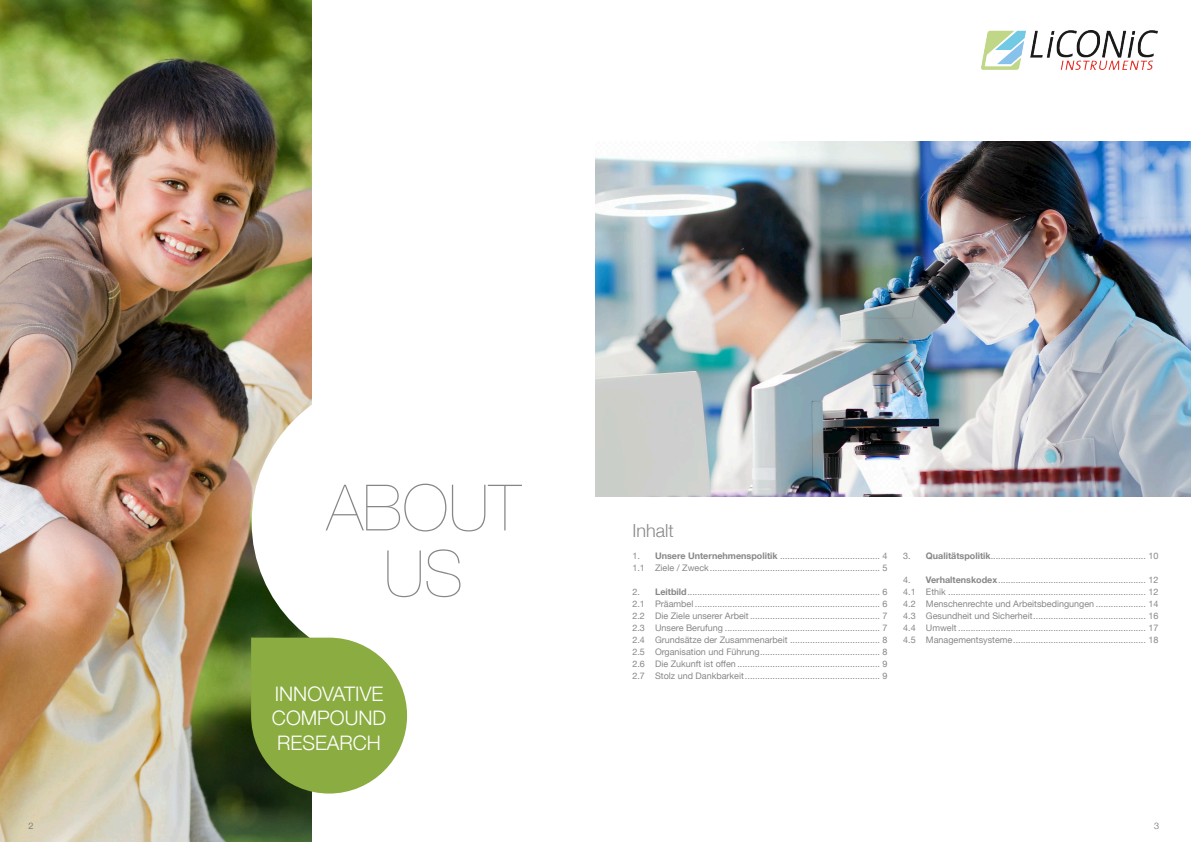
<style>
.page{position:relative;width:1191px;height:842px;background:#fff}
.page>*{position:absolute;margin:0;border:0;box-sizing:border-box;transform-origin:0 0}
.t1{font:200 64px/65.7px "Helvetica Neue";color:#878786;text-align:center}
.t2{font:300 20px/24.9px "Helvetica Neue";color:#fff}
.t3{font:300 18px "Helvetica Neue";color:#878786}
.t4{font:9px/12px "Helvetica Neue";color:#878786;text-align:justify}
.t5{font:300 9px "Helvetica Neue";color:#666}
.s1{font-weight:700}
</style>
<div class="page">
<img style="left:0;top:0;width:312px;height:842px">
<img style="left:981px;top:30px;width:176px;height:39px">
<img style="left:595px;top:142px;width:596px;height:354px">
<div style="left:252px;top:378px;width:288px;height:288px;background:#fff;border-radius:50%"></div>
<svg style="left:251px;top:638px;width:156px;height:155px;background:#8dab4f"></svg>
<h1 class="t1" style="left:326px;top:475px;width:196px">ABOUT<br>US</h1>
<h2 class="t2" style="left:272px;top:681px;width:116px">INNOVATIVE<br>COMPOUND<br>RESEARCH</h2>
<h3 class="t3" style="left:632px;top:520px;width:43px">Inhalt</h3>
<p class="t4" style="left:632px;top:550px;width:257px">1. <span class="s1">Unsere Unternehmenspolitik</span> ........................................ 4<br>1.1 Ziele / Zweck .................................................................... 5</p>
<p class="t4" style="left:632px;top:586px;width:257px">2. <span class="s1">Leitbild</span> ............................................................................. 6<br>2.1 Präambel .......................................................................... 6<br>2.2 Die Ziele unserer Arbeit .................................................... 7<br>2.3 Unsere Berufung .............................................................. 7<br>2.4 Grundsätze der Zusammenarbeit .................................... 8<br>2.5 Organisation und Führung ................................................ 8<br>2.6 Die Zukunft ist offen ......................................................... 9<br>2.7 Stolz und Dankbarkeit ...................................................... 9</p>
<p class="t4" style="left:903px;top:550px;width:257px">3. <span class="s1">Qualitätspolitik</span> .............................................................. 10</p>
<p class="t4" style="left:903px;top:574px;width:257px">4. <span class="s1">Verhaltenskodex</span> ........................................................... 12<br>4.1 Ethik ............................................................................... 12<br>4.2 Menschenrechte und Arbeitsbedingungen .................... 14<br>4.3 Gesundheit und Sicherheit ............................................. 16<br>4.4 Umwelt ........................................................................... 17<br>4.5 Managementsysteme ..................................................... 18</p>
<p class="t5" style="left:28px;top:820px;width:7px">2</p>
<p class="t5" style="left:1154px;top:820px;width:7px">3</p>
</div>
